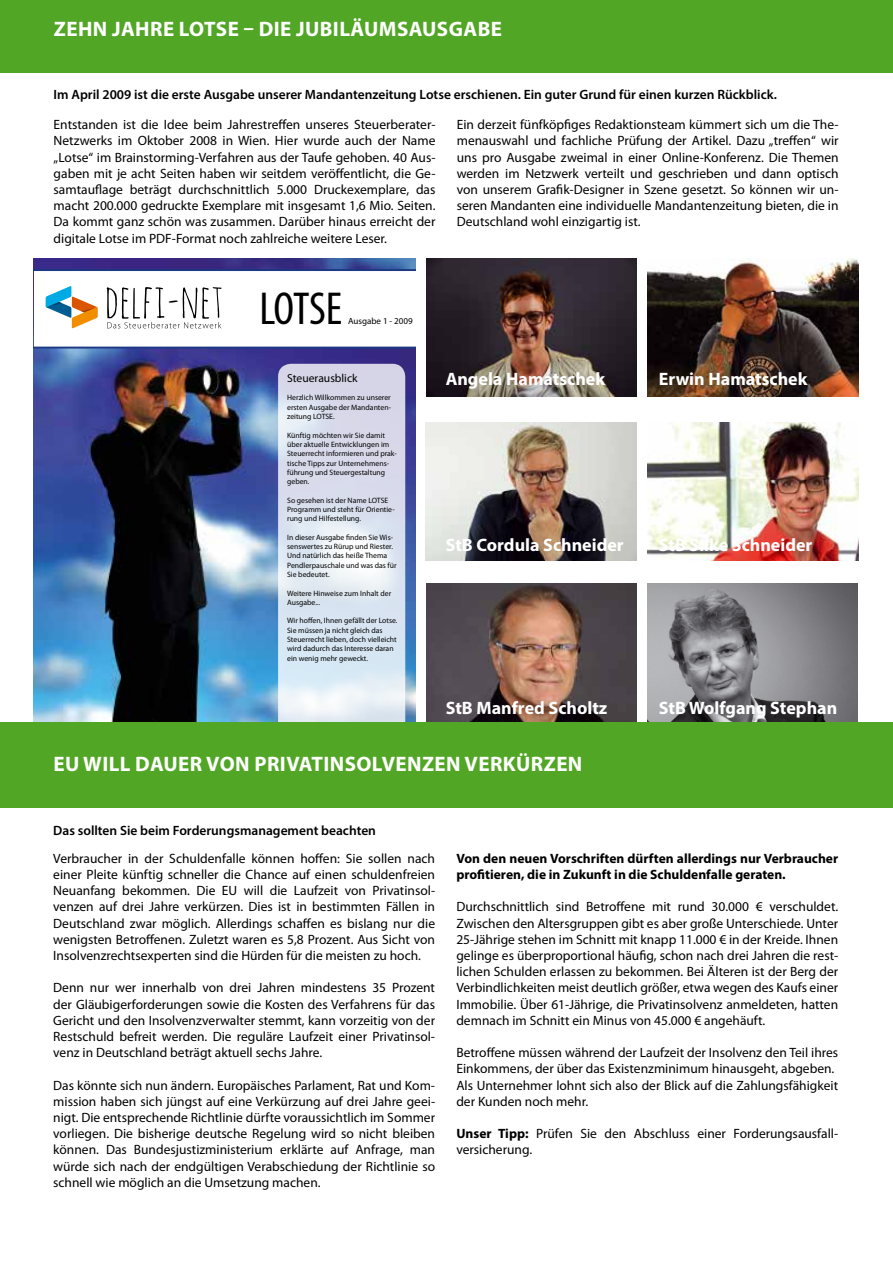
<style>
.page{position:relative;width:893px;height:1263px;background:#fff}
.page>*{position:absolute;margin:0;border:0;box-sizing:border-box;transform-origin:0 0}
.t1{font:condensed 46.5px "Myriad Pro";letter-spacing:-.02em;color:#000}
.t2{font:700 21px "Myriad Pro";letter-spacing:.02em;color:#fff}
.t3{font:700 18px "Myriad Pro";color:#fff}
.t4{font:13.5px/16.2px "Myriad Pro";color:#000;text-align:justify}
.t5{font:600 13.5px "Myriad Pro";color:#000}
.t6{font:700 13.5px/16.2px "Myriad Pro";color:#000}
.t7{font:11.55px "Myriad Pro";color:#000}
.t8{font:9px "Myriad Pro";color:#000}
.t9{font:7.8px/9.3px "Myriad Pro";color:#000}
.s1{font-weight:700}
</style>
<div class="page">
<div style="left:0;top:0;width:893px;height:72px;background:#52a625"></div>
<div style="left:0;top:722px;width:892px;height:86px;background:#52a625"></div>
<img style="left:34px;top:258px;width:381px;height:464px">
<svg style="left:278px;top:364px;width:127px;height:358px;background:#dde3f0"></svg>
<svg style="left:34px;top:269px;width:381px;height:79px"></svg>
<img style="left:426px;top:258px;width:211px;height:138px">
<img style="left:648px;top:258px;width:210px;height:138px">
<img style="left:427px;top:584px;width:209px;height:138px">
<img style="left:426px;top:422px;width:210px;height:139px">
<img style="left:648px;top:422px;width:210px;height:139px">
<img style="left:647px;top:584px;width:210px;height:138px">
<h2 class="t2" style="left:54px;top:15px;width:450px">ZEHN JAHRE LOTSE – DIE JUBILÄUMSAUSGABE</h2>
<p class="t5" style="left:54px;top:86px;width:725px">Im April 2009 ist die erste Ausgabe unserer Mandantenzeitung Lotse erschienen. Ein guter Grund für einen kurzen Rückblick.</p>
<p class="t4" style="left:54px;top:116px;width:383px">Entstanden ist die Idee beim Jahrestreffen unseres Steuerberater-Netzwerks im Oktober 2008 in Wien. Hier wurde auch der Name „Lotse“ im Brainstorming-Verfahren aus der Taufe gehoben. 40 Aus&shy;gaben mit je acht Seiten haben wir seitdem veröffentlicht, die Ge&shy;samtauflage beträgt durchschnittlich 5.000 Druckexemplare, das macht 200.000 gedruckte Exemplare mit insgesamt 1,6 Mio. Seiten.<br>Da kommt ganz schön was zusammen. Darüber hinaus erreicht der digitale Lotse im PDF-Format noch zahlreiche weitere Leser.</p>
<p class="t4" style="left:457px;top:116px;width:383px">Ein derzeit fünfköpfiges Redaktionsteam kümmert sich um die The&shy;menauswahl und fachliche Prüfung der Artikel. Dazu „treffen“ wir uns pro Ausgabe zweimal in einer Online-Konferenz. Die Themen werden im Netzwerk verteilt und geschrieben und dann optisch von unserem Grafik-Designer in Szene gesetzt. So können wir un&shy;seren Mandanten eine individuelle Mandantenzeitung bieten, die in Deutschland wohl einzigartig ist.</p>
<h1 class="t1" style="left:260px;top:281px;width:84px">LOTSE</h1>
<p class="t8" style="left:348px;top:316px;width:66px">Ausgabe 1 - 2009</p>
<p class="t7" style="left:287px;top:371px;width:72px">Steuerausblick</p>
<p class="t9" style="left:287px;top:393px;width:105px;text-align:justify">Herzlich Willkommen zu unserer ersten Ausgabe der Mandanten&shy;zeitung LOTSE.</p>
<p class="t9" style="left:287px;top:430px;width:111px">Künftig möchten wir Sie damit über aktuelle Entwicklungen im<br>Steuerrecht informieren und prak&shy;tische Tipps zur Unternehmens&shy;führung und Steuergestaltung geben.</p>
<p class="t9" style="left:287px;top:495px;width:109px">So gesehen ist der Name LOTSE<br>Programm und steht für Orientie&shy;rung und Hilfestellung.</p>
<p class="t9" style="left:287px;top:532px;width:111px">In dieser Ausgabe finden Sie Wis&shy;senswertes zu Rürup und Riester.<br>Und natürlich das heiße Thema<br>Pendlerpauschale und was das für<br>Sie bedeutet.</p>
<p class="t9" style="left:287px;top:588px;width:106px">Weitere Hinweise zum Inhalt der<br>Ausgabe...</p>
<p class="t9" style="left:287px;top:616px;width:112px">Wir hoffen, Ihnen gefällt der Lotse.<br>Sie müssen ja nicht gleich das<br>Steuerrecht lieben, doch vielleicht wird dadurch das Interesse daran ein wenig mehr geweckt.</p>
<h3 class="t3" style="left:446px;top:367px;width:161px">Angela Hamatschek</h3>
<h3 class="t3" style="left:446px;top:533px;width:180px">StB Cordula Schneider</h3>
<h3 class="t3" style="left:446px;top:696px;width:163px">StB Manfred Scholtz</h3>
<h2 class="t2" style="left:53px;top:750px;width:530px">EU WILL DAUER VON PRIVATINSOLVENZEN VERKÜRZEN</h2>
<p class="t5" style="left:53px;top:822px;width:324px">Das sollten Sie beim Forderungsmanagement beachten</p>
<h3 class="t3" style="left:659px;top:367px;width:150px">Erwin Hamatschek</h3>
<h3 class="t3" style="left:659px;top:533px;width:155px">StB Silke Schneider</h3>
<h3 class="t3" style="left:659px;top:696px;width:180px">StB Wolfgang Stephan</h3>
<p class="t4" style="left:53px;top:850px;width:383px">Verbraucher in der Schuldenfalle können hoffen: Sie sollen nach einer Pleite künftig schneller die Chance auf einen schuldenfreien Neuanfang bekommen. Die EU will die Laufzeit von Privatinsol&shy;venzen auf drei Jahre verkürzen. Dies ist in bestimmten Fällen in Deutschland zwar möglich. Allerdings schaffen es bislang nur die wenigsten Betroffenen. Zuletzt waren es 5,8 Prozent. Aus Sicht von Insolvenzrechtsexperten sind die Hürden für die meisten zu hoch.</p>
<p class="t4" style="left:53px;top:979px;width:383px">Denn nur wer innerhalb von drei Jahren mindestens 35 Prozent der Gläubigerforderungen sowie die Kosten des Verfahrens für das Gericht und den Insolvenzverwalter stemmt, kann vorzeitig von der Restschuld befreit werden. Die reguläre Laufzeit einer Privatinsol&shy;venz in Deutschland beträgt aktuell sechs Jahre.</p>
<p class="t4" style="left:53px;top:1077px;width:383px">Das könnte sich nun ändern. Europäisches Parlament, Rat und Kom&shy;mission haben sich jüngst auf eine Verkürzung auf drei Jahre geei&shy;nigt. Die entsprechende Richtlinie dürfte voraussichtlich im Sommer vorliegen. Die bisherige deutsche Regelung wird so nicht bleiben können. Das Bundesjustizministerium erklärte auf Anfrage, man würde sich nach der endgültigen Verabschiedung der Richtlinie so schnell wie möglich an die Umsetzung machen.</p>
<p class="t6" style="left:456px;top:850px;width:383px">Von den neuen Vorschriften dürften allerdings nur Verbraucher profitieren, die in Zukunft in die Schuldenfalle geraten.</p>
<p class="t4" style="left:456px;top:898px;width:383px">Durchschnittlich sind Betroffene mit rund 30.000 € verschuldet.<br>Zwischen den Altersgruppen gibt es aber große Unterschiede. Unter 25-Jährige stehen im Schnitt mit knapp 11.000 € in der Kreide. Ihnen gelinge es überproportional häufig, schon nach drei Jahren die rest&shy;lichen Schulden erlassen zu bekommen. Bei Älteren ist der Berg der Verbindlichkeiten meist deutlich größer, etwa wegen des Kaufs einer Immobilie. Über 61-Jährige, die Privatinsolvenz anmeldeten, hatten demnach im Schnitt ein Minus von 45.000 € angehäuft.</p>
<p class="t4" style="left:456px;top:1044px;width:383px;text-align:left">Betroffene müssen während der Laufzeit der Insolvenz den Teil ihres Einkommens, der über das Existenzminimum hinausgeht, abgeben.<br>Als Unternehmer lohnt sich also der Blick auf die Zahlungsfähigkeit der Kunden noch mehr.</p>
<p class="t4" style="left:456px;top:1125px;width:383px"><span class="s1">Unser Tipp:</span> Prüfen Sie den Abschluss einer Forderungsausfall&shy;versicherung.</p>
</div>
